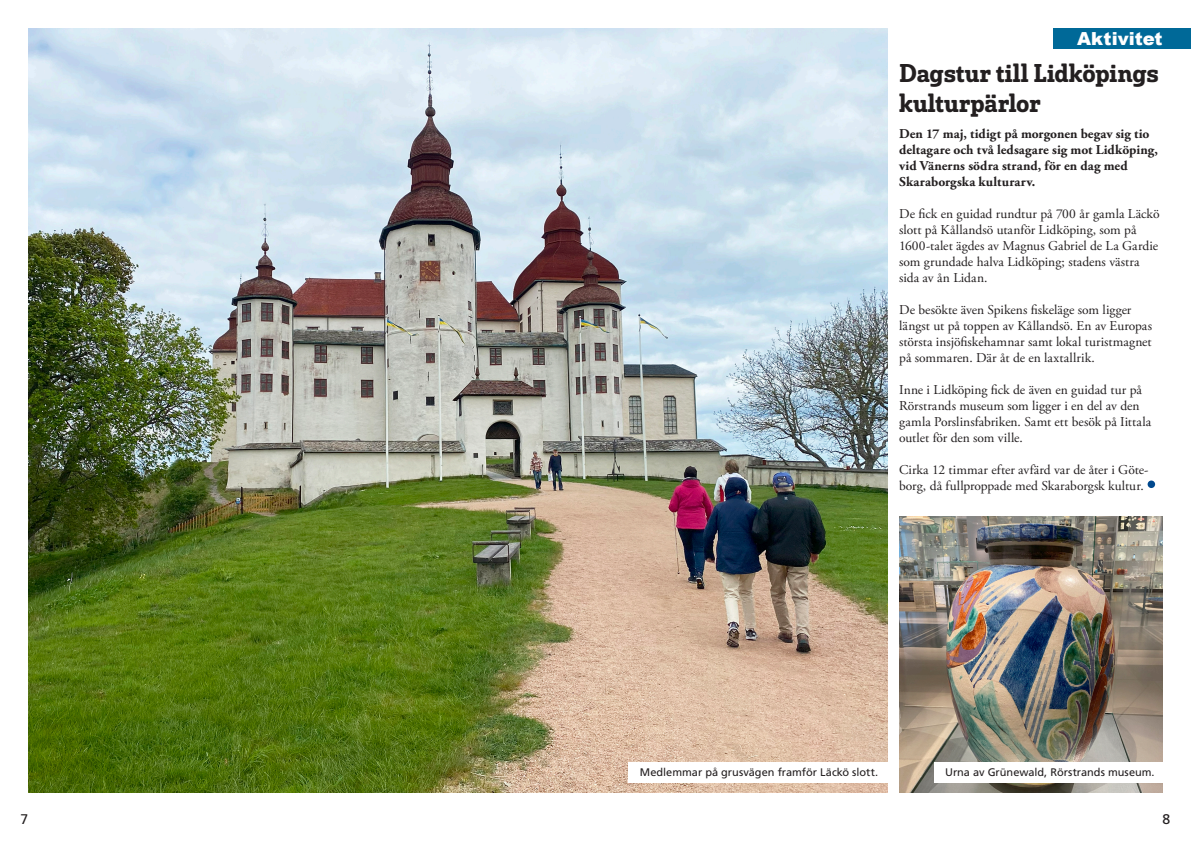
<style>
.page{position:relative;width:1191px;height:842px;background:#fff}
.page>*{position:absolute;margin:0;border:0;box-sizing:border-box;transform-origin:0 0}
.t1{font:25px/30px "Solitas Slab Nor Dem";letter-spacing:-.005em;color:#231f20}
.t2{font:900 18px "Arial";color:#fff}
.t3{font:14px "Frutiger LT Std";color:#231f20}
.t4{font:13.5px/16px "Adobe Garamond Pro";color:#231f20}
.t5{font:700 13.5px/16px "Adobe Garamond Pro";letter-spacing:.005em;color:#231f20}
.t6{font:11px "Frutiger LT Std";color:#231f20}
</style>
<div class="page">
<img style="left:28px;top:28px;width:859px;height:764px">
<img style="left:899px;top:517px;width:263px;height:275px">
<div style="left:1053px;top:28px;width:138px;height:21px;background:#006998"></div>
<div style="left:1147px;top:480px;width:8px;height:8px;background:#01498e;border-radius:50%"></div>
<div style="left:628px;top:762px;width:263px;height:20px;background:#fff"></div>
<div style="left:933px;top:762px;width:240px;height:20px;background:#fff"></div>
<p class="t2" style="left:1077px;top:26px;width:87px">Aktivitet</p>
<p class="t1" style="left:899px;top:58px;width:261px">Dagstur till Lidköpings kulturpärlor</p>
<p class="t5" style="left:899px;top:125px;width:260px">Den 17 maj, tidigt på morgonen begav sig tio deltagare och två ledsagare sig mot Lidköping, vid Vänerns södra strand, för en dag med Skaraborgska kulturarv.</p>
<p class="t4" style="left:899px;top:206px;width:262px">De fick en guidad rundtur på 700 år gamla Läckö slott på Kållandsö utanför Lidköping, som på 1600-talet ägdes av Magnus Gabriel de La Gardie som grundade halva Lidköping; stadens västra sida av ån Lidan.</p>
<p class="t4" style="left:899px;top:302px;width:254px">De besökte även Spikens fiskeläge som ligger längst ut på toppen av Kållandsö. En av Europas största insjöfiskehamnar samt lokal turistmagnet på sommaren. Där åt de en laxtallrik.</p>
<p class="t4" style="left:899px;top:382px;width:253px">Inne i Lidköping fick de även en guidad tur på Rörstrands museum som ligger i en del av den gamla Porslinsfabriken. Samt ett besök på Iittala outlet för den som ville.</p>
<p class="t4" style="left:899px;top:462px;width:251px">Cirka 12 timmar efter avfärd var de åter i Göte&shy;borg, då fullproppade med Skaraborgsk kultur.</p>
<p class="t6" style="left:640px;top:766px;width:240px">Medlemmar på grusvägen framför Läckö slott.</p>
<p class="t6" style="left:945px;top:766px;width:211px">Urna av Grünewald, Rörstrands museum.</p>
<p class="t3" style="left:21px;top:811px;width:9px">7</p>
<p class="t3" style="left:1162px;top:811px;width:9px">8</p>
</div>
